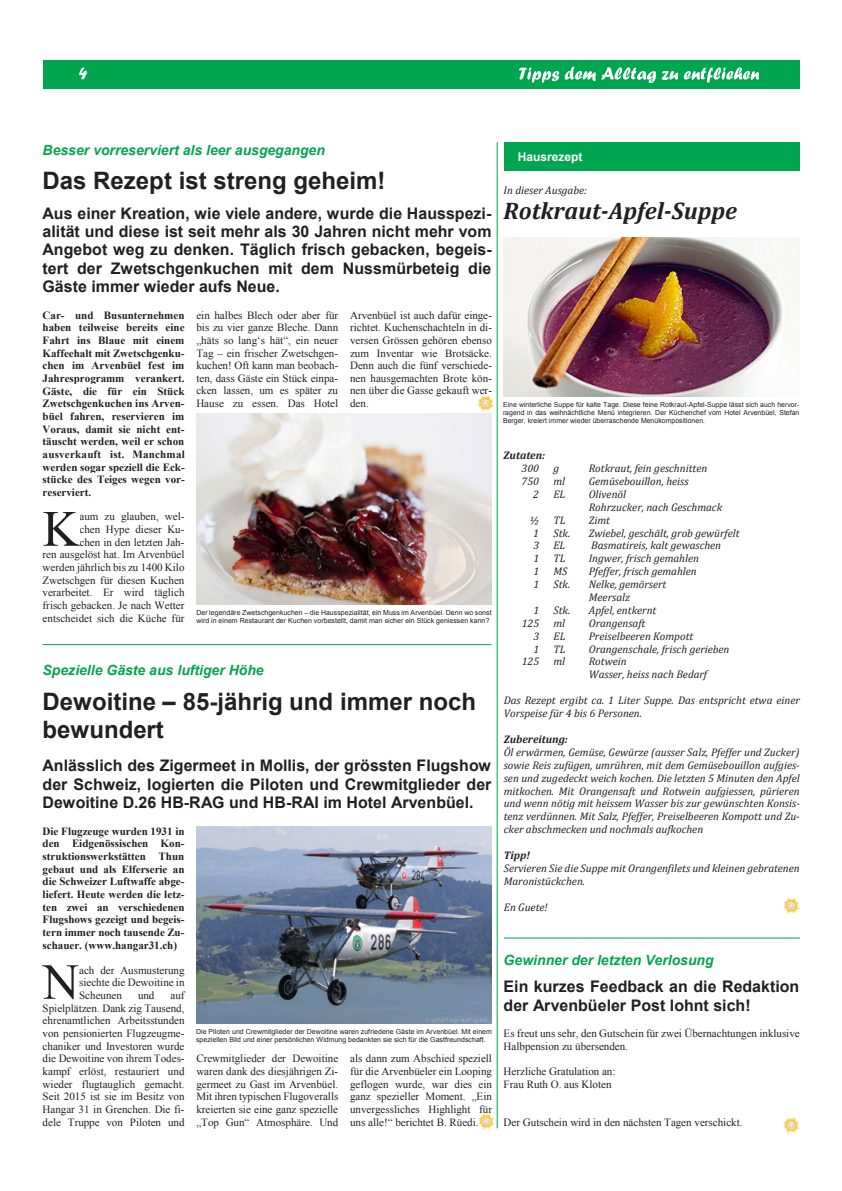
<style>
.page{position:relative;width:842px;height:1191px;background:#fff}
.page>*{position:absolute;margin:0;border:0;box-sizing:border-box;transform-origin:0 0}
.t1{font:51px "Times";color:#231f20}
.t2{font:50.5px "Times";color:#231f20}
.t3{font:700 24px/27.6px "Arial";color:#231f20}
.t4{font:italic 700 24px "Cambria";color:#231f20}
.t5{font:700 16px/18.4px "Arial";color:#231f20;text-align:justify}
.t6{font:italic 700 14px "Arial";color:#00a54f}
.t7{font:700 12px "Arial";color:#fff}
.t8{font:11px/12.7px "Times";color:#231f20;text-align:justify}
.t9{font:italic 11px/12.9px "Cambria";color:#231f20}
.t10{font:700 11px/12.6px "Times";color:#231f20;text-align:justify}
.t11{font:italic 700 11px/12.8px "Cambria";color:#231f20}
.t12{font:7px/8.1px "Arial";color:#231f20}
.s1{font-weight:400}
.s2{font-weight:700}
</style>
<div class="page">
<div style="left:504px;top:142px;width:295px;height:28px;background:#00a54f"></div>
<div style="left:43px;top:60px;width:757px;height:29px;background:#00a54f"></div>
<svg style="left:519px;top:67px;width:40px;height:15px"></svg>
<svg style="left:565px;top:67px;width:113px;height:15px"></svg>
<svg style="left:684px;top:67px;width:75px;height:15px"></svg>
<svg style="left:79px;top:67px;width:8px;height:12px"></svg>
<img style="left:478px;top:395px;width:16px;height:17px">
<img style="left:478px;top:1114px;width:17px;height:16px">
<hr style="left:43px;top:644px;width:448px;height:1px;background:#00a54f">
<hr style="left:497px;top:142px;width:1px;height:986px;background:#00a54f">
<img style="left:783px;top:898px;width:17px;height:16px">
<img style="left:783px;top:1117px;width:17px;height:17px">
<hr style="left:504px;top:937px;width:296px;height:1px;background:#00a54f">
<img style="left:197px;top:413px;width:294px;height:191px">
<img style="left:197px;top:827px;width:294px;height:196px">
<img style="left:504px;top:237px;width:295px;height:160px">
<p class="t6" style="left:43px;top:140px;width:284px">Besser vorreserviert als leer ausgegangen</p>
<p class="t3" style="left:43px;top:168px;width:344px">Das Rezept ist streng geheim!</p>
<p class="t5" style="left:43px;top:204px;width:451px">Aus einer Kreation, wie viele andere, wurde die Hausspezi&shy;alität und diese ist seit mehr als 30 Jahren nicht mehr vom Angebot weg zu denken. Täglich frisch gebacken, begeis&shy;tert der Zwetschgenkuchen mit dem Nussmürbeteig die Gäste immer wieder aufs Neue.</p>
<p class="t10" style="left:43px;top:308px;width:144px">Car- und Busunternehmen haben teilweise bereits eine Fahrt ins Blaue mit einem Kaffeehalt mit Zwetschgenku&shy;chen im Arvenbüel fest im Jahresprogramm verankert.<br>Gäste, die für ein Stück Zwetschgenkuchen ins Arven&shy;büel fahren, reservieren im Voraus, damit sie nicht ent&shy;täuscht werden, weil er schon ausverkauft ist. Manchmal werden sogar speziell die Eck&shy;stücke des Teiges wegen vor&shy;reserviert.</p>
<p class="t8" style="left:43px;top:510px;width:143px;text-align:right">aum zu glauben, wel-<br>chen Hype dieser Ku-<br>chen in den letzten Jah-<br>ren ausgelöst hat. Im Arvenbüel werden jährlich bis zu 1400 Kilo<br>Zwetschgen für diesen Kuchen verarbeitet. Er wird täglich frisch gebacken. Je nach Wetter entscheidet sich die Küche für</p>
<p class="t8" style="left:196px;top:308px;width:144px">ein halbes Blech oder aber für bis zu vier ganze Bleche. Dann „häts so lang‘s hät“, ein neuer Tag – ein frischer Zwetschgen&shy;kuchen! Oft kann man beobach&shy;ten, dass Gäste ein Stück einpa&shy;cken lassen, um es später zu Hause zu essen. Das Hotel</p>
<p class="t8" style="left:350px;top:308px;width:143px">Arvenbüel ist auch dafür einge&shy;richtet. Kuchenschachteln in di&shy;versen Grössen gehören ebenso zum Inventar wie Brotsäcke.<br>Denn auch die fünf verschiede&shy;nen hausgemachten Brote kön&shy;nen über die Gasse gekauft wer&shy;den.</p>
<p class="t1" style="left:43px;top:494px;width:38px">K</p>
<p class="t12" style="left:196px;top:608px;width:297px">Der legendäre Zwetschgenkuchen – die Hausspezialität, ein Muss im Arvenbüel. Denn wo sonst wird in einem Restaurant der Kuchen vorbestellt, damit man sicher ein Stück geniessen kann?</p>
<p class="t6" style="left:43px;top:661px;width:223px">Spezielle Gäste aus luftiger Höhe</p>
<p class="t3" style="left:43px;top:688px;width:435px">Dewoitine – 85-jährig und immer noch bewundert</p>
<p class="t5" style="left:43px;top:757px;width:450px">Anlässlich des Zigermeet in Mollis, der grössten Flugshow der Schweiz, logierten die Piloten und Crewmitglieder der Dewoitine D.26 HB-RAG und HB-RAI im Hotel Arvenbüel.</p>
<p class="t10" style="left:43px;top:824px;width:143px">Die Flugzeuge wurden 1931 in den Eidgenössischen Kon&shy;struktionswerkstätten Thun gebaut und als Elferserie an die Schweizer Luftwaffe abge&shy;liefert. Heute werden die letz&shy;ten zwei an verschiedenen Flugshows gezeigt und begeis&shy;tern immer noch tausende Zu&shy;schauer. (www.hangar31.ch)</p>
<p class="t8" style="left:79px;top:963px;width:107px">ach der Ausmusterung siechte die Dewoitine in Scheunen</p>
<p class="t2" style="left:43px;top:948px;width:38px">N</p>
<p class="t8" style="left:138px;top:989px;width:18px">und</p>
<p class="t8" style="left:43px;top:989px;width:144px;text-indent:128px">auf Spielplätzen. Dank zig Tausend, ehrenamtlichen Arbeitsstunden von pensionierten Flugzeugme&shy;chaniker und Investoren wurde die Dewoitine von ihrem Todes&shy;kampf erlöst, restauriert und wieder flugtauglich gemacht.<br>Seit 2015 ist sie im Besitz von Hangar 31 in Grenchen. Die fi&shy;dele Truppe von Piloten und</p>
<p class="t12" style="left:196px;top:1027px;width:297px">Die Piloten und Crewmitglieder der Dewoitine waren zufriedene Gäste im Arvenbüel. Mit einem speziellen Bild und einer persönlichen Widmung bedankten sie sich für die Gastfreundschaft.</p>
<p class="t8" style="left:196px;top:1052px;width:143px">Crewmitglieder der Dewoitine waren dank des diesjährigen Zi&shy;germeet zu Gast im Arvenbüel.<br>Mit ihren typischen Flugoveralls kreierten sie eine ganz spezielle „Top Gun“ Atmosphäre. Und</p>
<p class="t8" style="left:350px;top:1052px;width:143px">als dann zum Abschied speziell für die Arvenbüeler ein Looping geflogen wurde, war dies ein ganz spezieller Moment. „Ein unvergessliches Highlight für uns alle!“ berichtet B. Rüedi.</p>
<p class="t7" style="left:518px;top:149px;width:66px">Hausrezept</p>
<p class="t9" style="left:504px;top:183px;width:85px">In dieser Ausgabe:</p>
<p class="t4" style="left:504px;top:194px;width:235px">Rotkraut-Apfel-Suppe</p>
<p class="t12" style="left:503px;top:400px;width:298px;text-align:justify">Eine winterliche Suppe für kalte Tage. Diese feine Rotkraut-Apfel-Suppe lässt sich auch hervor&shy;ragend in das weihnächtliche Menü integrieren. Der Küchenchef vom Hotel Arvenbüel, Stefan Berger, kreiert immer wieder überraschende Menükompositionen.</p>
<p class="t11" style="left:522px;top:448px;width:25px;text-indent:-18px">Zutaten:<br><span class="s1">300</span></p>
<p class="t9" style="left:553px;top:461px;width:7px">g</p>
<p class="t9" style="left:589px;top:461px;width:120px">Rotkraut, fein geschnitten</p>
<p class="t9" style="left:522px;top:474px;width:19px">750</p>
<p class="t9" style="left:553px;top:474px;width:13px">ml</p>
<p class="t9" style="left:589px;top:474px;width:101px">Gemüsebouillon, heiss</p>
<p class="t9" style="left:533px;top:487px;width:7px">2</p>
<p class="t9" style="left:553px;top:487px;width:14px">EL</p>
<p class="t9" style="left:589px;top:487px;width:135px">Olivenöl<br>Rohrzucker, nach Geschmack</p>
<p class="t9" style="left:529px;top:513px;width:11px">½</p>
<p class="t9" style="left:553px;top:513px;width:14px">TL</p>
<p class="t9" style="left:589px;top:513px;width:23px">Zimt</p>
<p class="t9" style="left:533px;top:526px;width:7px">1</p>
<p class="t9" style="left:553px;top:526px;width:18px">Stk.</p>
<p class="t9" style="left:589px;top:526px;width:152px">Zwiebel, geschält, grob gewürfelt</p>
<p class="t9" style="left:533px;top:538px;width:7px">3</p>
<p class="t9" style="left:553px;top:538px;width:14px">EL</p>
<p class="t9" style="left:591px;top:538px;width:131px">Basmatireis, kalt gewaschen</p>
<p class="t9" style="left:533px;top:551px;width:7px">1</p>
<p class="t9" style="left:553px;top:551px;width:14px">TL</p>
<p class="t9" style="left:589px;top:551px;width:112px">Ingwer, frisch gemahlen</p>
<p class="t9" style="left:533px;top:564px;width:7px">1</p>
<p class="t9" style="left:553px;top:564px;width:16px">MS</p>
<p class="t9" style="left:589px;top:564px;width:110px">Pfeffer, frisch gemahlen</p>
<p class="t9" style="left:533px;top:577px;width:7px">1</p>
<p class="t9" style="left:553px;top:577px;width:18px">Stk.</p>
<p class="t9" style="left:589px;top:577px;width:79px">Nelke, gemörsert<br>Meersalz</p>
<p class="t9" style="left:533px;top:603px;width:7px">1</p>
<p class="t9" style="left:553px;top:603px;width:18px">Stk.</p>
<p class="t9" style="left:589px;top:603px;width:69px">Apfel, entkernt</p>
<p class="t9" style="left:522px;top:616px;width:19px">125</p>
<p class="t9" style="left:553px;top:616px;width:13px">ml</p>
<p class="t9" style="left:589px;top:616px;width:58px">Orangensaft</p>
<p class="t9" style="left:533px;top:629px;width:7px">3</p>
<p class="t9" style="left:553px;top:629px;width:14px">EL</p>
<p class="t9" style="left:589px;top:629px;width:106px">Preiselbeeren Kompott</p>
<p class="t9" style="left:533px;top:642px;width:7px">1</p>
<p class="t9" style="left:553px;top:642px;width:14px">TL</p>
<p class="t9" style="left:589px;top:642px;width:142px">Orangenschale, frisch gerieben</p>
<p class="t9" style="left:522px;top:655px;width:19px">125</p>
<p class="t9" style="left:553px;top:655px;width:13px">ml</p>
<p class="t9" style="left:589px;top:655px;width:120px">Rotwein<br>Wasser, heiss nach Bedarf</p>
<p class="t9" style="left:504px;top:693px;width:298px">Das Rezept ergibt ca. 1 Liter Suppe. Das entspricht etwa einer<br>Vorspeise für 4 bis 6 Personen.</p>
<p class="t9" style="left:504px;top:732px;width:298px"><span class="s2">Zubereitung:<br></span>Öl erwärmen, Gemüse, Gewürze (ausser Salz, Pfeffer und Zucker) sowie Reis zufügen, umrühren, mit dem Gemüsebouillon aufgies&shy;sen und zugedeckt weich kochen. Die letzten 5 Minuten den Apfel mitkochen. Mit Orangensaft und Rotwein aufgiessen, pürieren und wenn nötig mit heissem Wasser bis zur gewünschten Konsis&shy;tenz verdünnen. Mit Salz, Pfeffer, Preiselbeeren Kompott und Zu&shy;cker abschmecken und nochmals aufkochen</p>
<p class="t9" style="left:504px;top:848px;width:298px"><span class="s2">Tipp!<br></span>Servieren Sie die Suppe mit Orangenfilets und kleinen gebratenen<br>Maronistückchen.</p>
<p class="t9" style="left:504px;top:900px;width:45px">En Guete!</p>
<p class="t6" style="left:504px;top:950px;width:211px">Gewinner der letzten Verlosung</p>
<p class="t5" style="left:504px;top:977px;width:297px">Ein kurzes Feedback an die Redaktion der Arvenbüeler Post lohnt sich!</p>
<p class="t8" style="left:504px;top:1026px;width:298px">Es freut uns sehr, den Gutschein für zwei Übernachtungen inklusive<br>Halbpension zu übersenden.</p>
<p class="t8" style="left:504px;top:1064px;width:113px">Herzliche Gratulation an:<br>Frau Ruth O. aus Kloten</p>
<p class="t8" style="left:504px;top:1115px;width:240px">Der Gutschein wird in den nächsten Tagen verschickt.</p>
</div>
